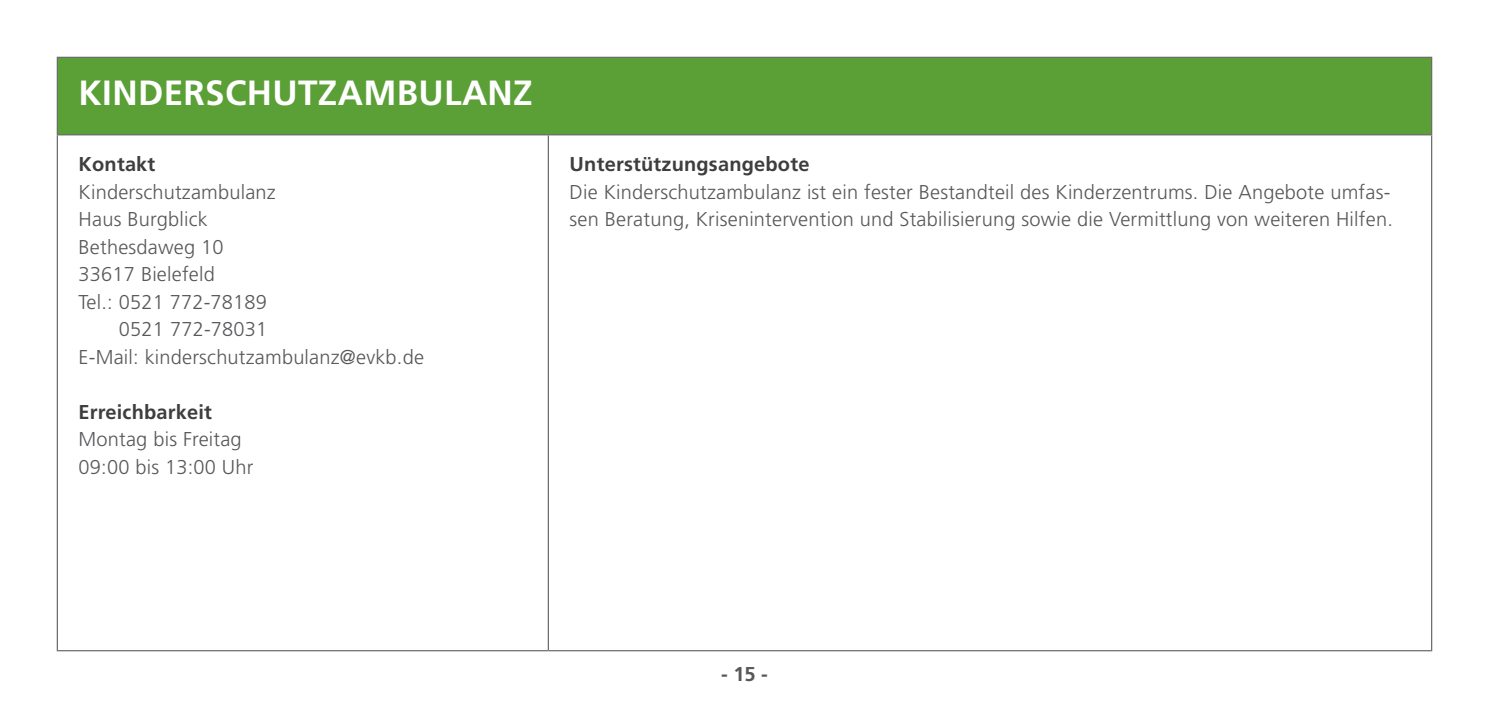
<style>
.page{position:relative;width:1489px;height:709px;background:#fff}
.page>*{position:absolute;margin:0;border:0;box-sizing:border-box;transform-origin:0 0}
.t1{font:700 35px "Frutiger LT Std";letter-spacing:.01em;color:#fff}
.t2{font:300 20px/27.5px "Frutiger LT Std";letter-spacing:.01em;color:#57585a}
.t3{font:700 20px "Frutiger LT Std";letter-spacing:.01em;color:#3e3e3f}
.t4{font:700 20px "Frutiger LT Std";color:#57585a}
</style>
<div class="page">
<div style="left:57px;top:57px;width:1374px;height:78px;background:#5b9f37"></div>
<hr style="left:57px;top:57px;width:491px;height:1px;background:#6c6d70">
<hr style="left:57px;top:58px;width:1px;height:76px;background:#6c6d70">
<hr style="left:548px;top:57px;width:883px;height:1px;background:#6c6d70">
<hr style="left:1430px;top:58px;width:1px;height:76px;background:#6c6d70">
<hr style="left:57px;top:134px;width:491px;height:1px;background:#6c6d70">
<hr style="left:57px;top:135px;width:1px;height:515px;background:#6c6d70">
<hr style="left:548px;top:134px;width:883px;height:1px;background:#6c6d70">
<hr style="left:547px;top:135px;width:2px;height:515px;background:#6c6d70">
<hr style="left:1430px;top:135px;width:1px;height:515px;background:#6c6d70">
<hr style="left:57px;top:650px;width:491px;height:1px;background:#6c6d70">
<hr style="left:548px;top:650px;width:883px;height:1px;background:#6c6d70">
<p class="t1" style="left:79px;top:72px;width:455px">KINDERSCHUTZAMBULANZ</p>
<p class="t3" style="left:79px;top:152px;width:78px">Kontakt</p>
<p class="t2" style="left:79px;top:178px;width:199px">Kinderschutzambulanz</p>
<p class="t2" style="left:79px;top:206px;width:131px">Haus Burgblick</p>
<p class="t2" style="left:79px;top:233px;width:146px">Bethesdaweg 10</p>
<p class="t2" style="left:79px;top:261px;width:138px">33617 Bielefeld</p>
<p class="t2" style="left:79px;top:288px;width:190px">Tel.: 0521 772-78189</p>
<p class="t2" style="left:119px;top:316px;width:150px">0521 772-78031</p>
<p class="t2" style="left:79px;top:343px;width:347px">E-Mail: kinderschutzambulanz@evkb.de</p>
<p class="t3" style="left:79px;top:400px;width:135px">Erreichbarkeit</p>
<p class="t2" style="left:79px;top:426px;width:165px">Montag bis Freitag</p>
<p class="t2" style="left:79px;top:453px;width:176px">09:00 bis 13:00 Uhr</p>
<p class="t3" style="left:569px;top:152px;width:241px">Unterstützungsangebote</p>
<p class="t2" style="left:569px;top:178px;width:824px">Die Kinderschutzambulanz ist ein fester Bestandteil des Kinderzentrums. Die Angebote umfas&shy;sen Beratung, Krisenintervention und Stabilisierung sowie die Vermittlung von weiteren Hilfen.</p>
<p class="t4" style="left:721px;top:662px;width:48px">- 15 -</p>
</div>
